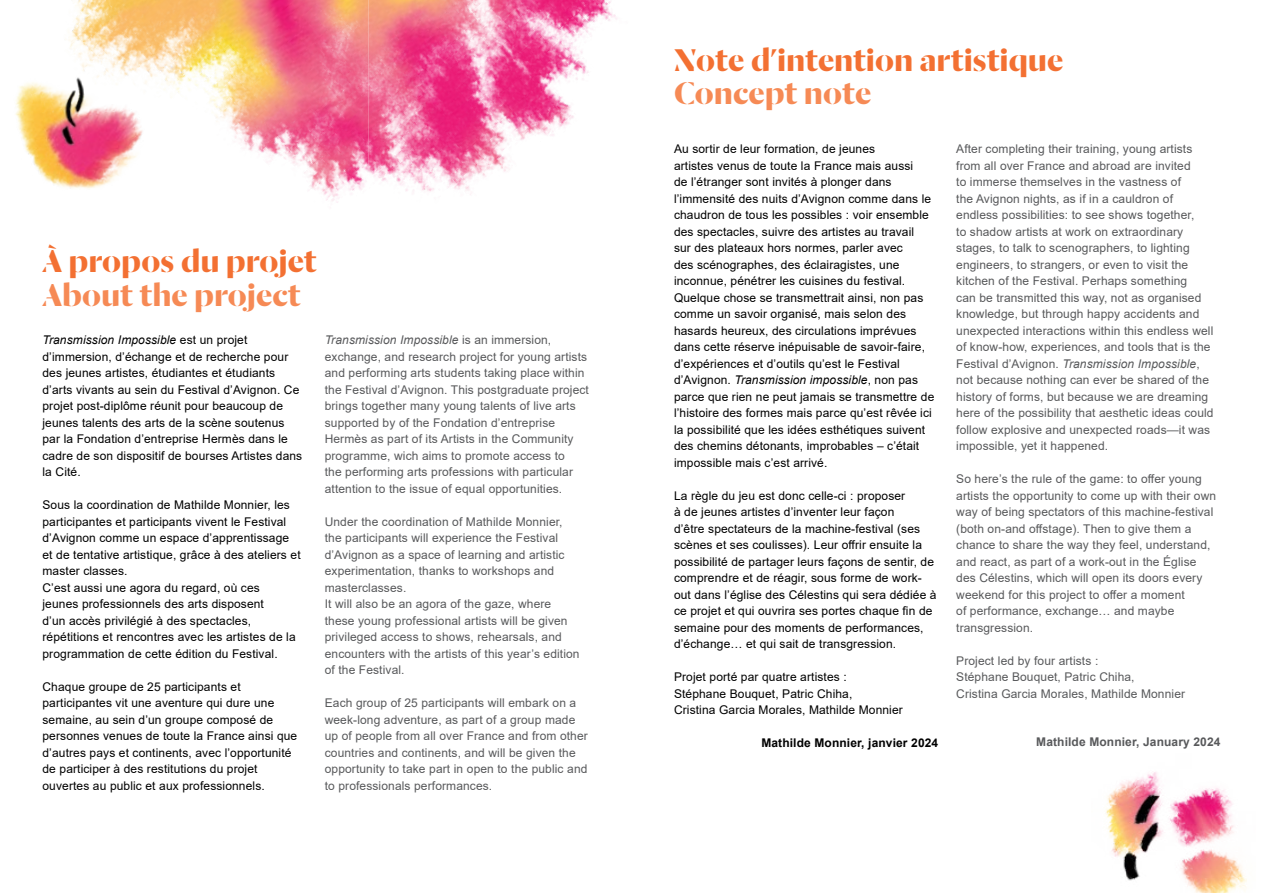
<style>
.page{position:relative;width:1263px;height:893px;background:#fff}
.page>*{position:absolute;margin:0;border:0;box-sizing:border-box;transform-origin:0 0}
.t1{font:700 34.5px "Dala Moa";letter-spacing:.01em;color:#f37032}
.t2{font:700 34.5px "Dala Moa";letter-spacing:.01em;color:#f68a55}
.t3{font:12px/16.5px "Arial";letter-spacing:.01em;color:#000}
.t4{font:12px/16.5px "Arial";letter-spacing:.01em;color:#58595b}
.t5{font:700 12px "Arial";letter-spacing:.01em;color:#000}
.t6{font:700 12px "Arial";letter-spacing:.01em;color:#58595b}
.s1{font-style:italic}
</style>
<div class="page">
<img style="left:15px;top:0;width:602px;height:203px">
<img style="left:1106px;top:772px;width:141px;height:121px">
<h1 class="t1" style="left:43px;top:238px;width:276px">À propos du projet</h1>
<h1 class="t2" style="left:43px;top:273px;width:260px">About the project</h1>
<p class="t3" style="left:43px;top:331px;width:261px"><span class="s1">Transmission Impossible</span> est un projet d’immersion, d’échange et de recherche pour des jeunes artistes, étudiantes et étudiants d’arts vivants au sein du Festival d’Avignon. Ce projet post-diplôme réunit pour beaucoup de jeunes talents des arts de la scène soutenus par la Fondation d’entreprise Hermès dans le cadre de son dispositif de bourses Artistes dans la Cité.</p>
<p class="t3" style="left:43px;top:496px;width:260px">Sous la coordination de Mathilde Monnier, les participantes et participants vivent le Festival d’Avignon comme un espace d’apprentissage et de tentative artistique, grâce à des ateliers et master classes.<br>C’est aussi une agora du regard, où ces<br>jeunes professionnels des arts disposent<br>d’un accès privilégié à des spectacles, répétitions et rencontres avec les artistes de la programmation de cette édition du Festival.</p>
<p class="t3" style="left:43px;top:678px;width:256px">Chaque groupe de 25 participants et participantes vit une aventure qui dure une semaine, au sein d’un groupe composé de personnes venues de toute la France ainsi que d’autres pays et continents, avec l’opportunité de participer à des restitutions du projet ouvertes au public et aux professionnels.</p>
<p class="t4" style="left:325px;top:331px;width:266px"><span class="s1">Transmission Impossible</span> is an immersion, exchange, and research project for young artists and performing arts students taking place within the Festival d’Avignon. This postgraduate project brings together many young talents of live arts supported by of the Fondation d’entreprise Hermès as part of its Artists in the Community programme, wich aims to promote access to<br>the performing arts professions with particular attention to the issue of equal opportunities.</p>
<p class="t4" style="left:325px;top:513px;width:256px">Under the coordination of Mathilde Monnier, the participants will experience the Festival d’Avignon as a space of learning and artistic experimentation, thanks to workshops and masterclasses.<br>It will also be an agora of the gaze, where these young professional artists will be given privileged access to shows, rehearsals, and encounters with the artists of this year’s edition of the Festival.</p>
<p class="t4" style="left:325px;top:694px;width:265px">Each group of 25 participants will embark on a week-long adventure, as part of a group made up of people from all over France and from other countries and continents, and will be given the opportunity to take part in open to the public and to professionals performances.</p>
<h1 class="t1" style="left:674px;top:38px;width:391px">Note d’intention artistique</h1>
<h1 class="t2" style="left:674px;top:71px;width:199px">Concept note</h1>
<p class="t3" style="left:674px;top:141px;width:262px">Au sortir de leur formation, de jeunes<br>artistes venus de toute la France mais aussi<br>de l’étranger sont invités à plonger dans l’immensité des nuits d’Avignon comme dans le chaudron de tous les possibles : voir ensemble des spectacles, suivre des artistes au travail<br>sur des plateaux hors normes, parler avec<br>des scénographes, des éclairagistes, une inconnue, pénétrer les cuisines du festival.<br>Quelque chose se transmettrait ainsi, non pas comme un savoir organisé, mais selon des hasards heureux, des circulations imprévues dans cette réserve inépuisable de savoir-faire, d’expériences et d’outils qu’est le Festival d’Avignon. <span class="s1">Transmission impossible</span>, non pas parce que rien ne peut jamais se transmettre de l’histoire des formes mais parce qu’est rêvée ici la possibilité que les idées esthétiques suivent des chemins détonants, improbables – c’était impossible mais c’est arrivé.</p>
<p class="t3" style="left:674px;top:487px;width:264px">La règle du jeu est donc celle-ci : proposer<br>à de jeunes artistes d’inventer leur façon<br>d’être spectateurs de la machine-festival (ses scènes et ses coulisses). Leur offrir ensuite la possibilité de partager leurs façons de sentir, de comprendre et de réagir, sous forme de work&shy;out dans l’église des Célestins qui sera dédiée à ce projet et qui ouvrira ses portes chaque fin de semaine pour des moments de performances, d’échange… et qui sait de transgression.</p>
<p class="t3" style="left:674px;top:669px;width:230px">Projet porté par quatre artistes :<br>Stéphane Bouquet, Patric Chiha,<br>Cristina Garcia Morales, Mathilde Monnier</p>
<p class="t5" style="left:761px;top:735px;width:178px">Mathilde Monnier, janvier 2024</p>
<p class="t4" style="left:956px;top:141px;width:259px">After completing their training, young artists from all over France and abroad are invited<br>to immerse themselves in the vastness of<br>the Avignon nights, as if in a cauldron of endless possibilities: to see shows together,<br>to shadow artists at work on extraordinary stages, to talk to scenographers, to lighting engineers, to strangers, or even to visit the kitchen of the Festival. Perhaps something<br>can be transmitted this way, not as organised knowledge, but through happy accidents and unexpected interactions within this endless well of know-how, experiences, and tools that is the Festival d’Avignon. <span class="s1">Transmission Impossible</span>, not because nothing can ever be shared of the history of forms, but because we are dreaming here of the possibility that aesthetic ideas could follow explosive and unexpected roads—it was impossible, yet it happened.</p>
<p class="t4" style="left:956px;top:471px;width:261px">So here’s the rule of the game: to offer young artists the opportunity to come up with their own way of being spectators of this machine-festival (both on-and offstage). Then to give them a chance to share the way they feel, understand, and react, as part of a work-out in the Église des Célestins, which will open its doors every weekend for this project to offer a moment<br>of performance, exchange… and maybe transgression.</p>
<p class="t4" style="left:956px;top:652px;width:230px">Project led by four artists :<br>Stéphane Bouquet, Patric Chiha,<br>Cristina Garcia Morales, Mathilde Monnier</p>
<p class="t6" style="left:1036px;top:733px;width:186px">Mathilde Monnier, January 2024</p>
</div>
